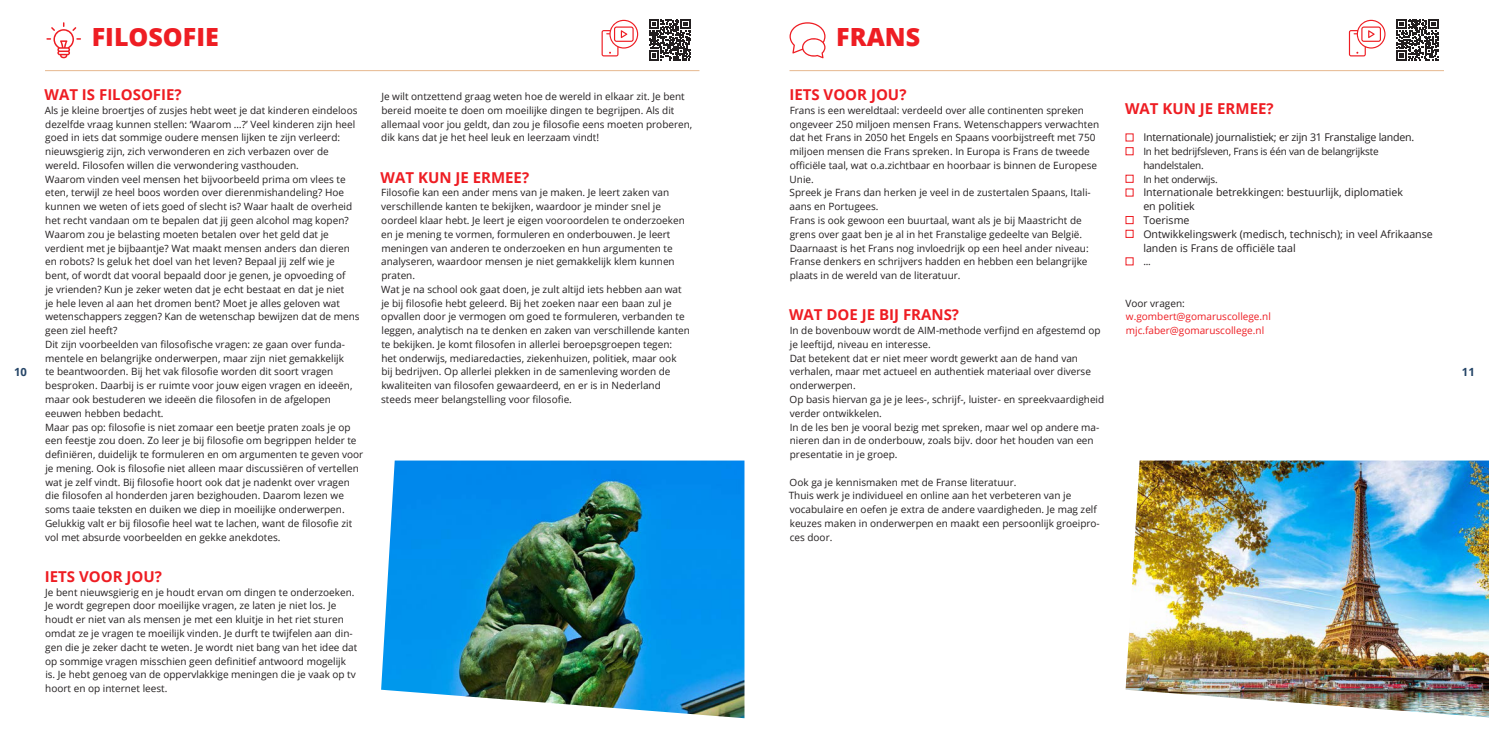
<style>
.page{position:relative;width:1489px;height:745px;background:#fff}
.page>*{position:absolute;margin:0;border:0;box-sizing:border-box;transform-origin:0 0}
.t1{font:800 25px "Open Sans";color:#ee1d23}
.t2{font:700 15px "Open Sans";color:#ee1d23}
.t3{font:700 11.25px "Open Sans";color:#264668}
.t4{font:10.62px/13.8px "Open Sans";color:#231f20}
.t5{font:10.62px "Open Sans";letter-spacing:-.02em;color:#231f20}
.t6{font:10px/13.8px "Open Sans";color:#231f20}
.t7{font:10px/13.8px "Open Sans";letter-spacing:-.02em;color:#231f20}
.t8{font:10px/13.8px "Open Sans";color:#ee1d23}
.s1{color:#231f20}
</style>
<div class="page">
<svg style="left:46px;top:22px;width:35px;height:36px"></svg>
<div style="left:1125px;top:147px;width:8px;height:8px;border:1px solid #ee1d23"></div>
<div style="left:1125px;top:175px;width:8px;height:8px;border:1px solid #ee1d23"></div>
<div style="left:1125px;top:216px;width:8px;height:8px;border:1px solid #ee1d23"></div>
<div style="left:1125px;top:230px;width:8px;height:8px;border:1px solid #ee1d23"></div>
<svg style="left:789px;top:22px;width:36px;height:36px"></svg>
<svg style="left:601px;top:20px;width:37px;height:36px"></svg>
<svg style="left:1348px;top:20px;width:37px;height:36px"></svg>
<img style="left:381px;top:460px;width:363px;height:257px">
<svg style="left:649px;top:19px;width:41px;height:42px"></svg>
<svg style="left:1396px;top:19px;width:41px;height:42px"></svg>
<img style="left:1125px;top:460px;width:363px;height:257px">
<hr style="left:45px;top:70px;width:654px;height:1px;background:#e6b88f">
<hr style="left:789px;top:70px;width:654px;height:1px;background:#e6b88f">
<p class="t1" style="left:92px;top:18px;width:128px">FILOSOFIE</p>
<p class="t1" style="left:836px;top:18px;width:85px">FRANS</p>
<p class="t2" style="left:44px;top:84px;width:139px">WAT IS FILOSOFIE?</p>
<p class="t6" style="left:45px;top:103px;width:314px">Als je kleine broertjes of zusjes hebt weet je dat kinderen eindeloos dezelfde vraag kunnen stellen: ‘Waarom …?’ Veel kinderen zijn heel goed in iets dat sommige oudere mensen lijken te zijn verleerd: nieuwsgierig zijn, zich verwonderen en zich verbazen over de wereld. Filosofen willen die verwondering vasthouden.</p>
<p class="t6" style="left:45px;top:172px;width:316px">Waarom vinden veel mensen het bijvoorbeeld prima om vlees te eten, terwijl ze heel boos worden over dierenmishandeling? Hoe kunnen we weten of iets goed of slecht is? Waar haalt de overheid het recht vandaan om te bepalen dat jij geen alcohol mag kopen?<br>Waarom zou je belasting moeten betalen over het geld dat je verdient met je bijbaantje? Wat maakt mensen anders dan dieren en robots? Is geluk het doel van het leven? Bepaal jij zelf wie je bent, of wordt dat vooral bepaald door je genen, je opvoeding of<br>je vrienden? Kun je zeker weten dat je echt bestaat en dat je niet<br>je hele leven al aan het dromen bent? Moet je alles geloven wat wetenschappers zeggen? Kan de wetenschap bewijzen dat de mens geen ziel heeft?</p>
<p class="t6" style="left:45px;top:337px;width:309px">Dit zijn voorbeelden van fi losofische vragen: ze gaan over funda&shy;mentele en belangrijke onderwerpen, maar zijn niet gemakkelijk te beantwoorden. Bij het vak fi losofie worden dit soort vragen besproken. Daarbij is er ruimte voor jouw eigen vragen en ideeën, maar ook bestuderen we ideeën die fi losofen in de afgelopen eeuwen hebben bedacht.</p>
<p class="t6" style="left:45px;top:419px;width:320px">Maar pas op: fi losofie is niet zomaar een beetje praten zoals je op een feestje zou doen. Zo leer je bij fi losofie om begrippen helder te definiëren, duidelijk te formuleren en om argumenten te geven voor je mening. Ook is fi losofie niet alleen maar discussiëren of vertellen wat je zelf vindt. Bij fi losofie hoort ook dat je nadenkt over vragen die filosofen al honderden jaren bezighouden. Daarom lezen we soms taaie teksten en duiken we diep in moeilijke onderwerpen.<br>Gelukkig valt er bij fi losofie heel wat te lachen, want de fi losofie zit vol met absurde voorbeelden en gekke anekdotes.</p>
<p class="t2" style="left:45px;top:565px;width:119px">IETS VOOR JOU?</p>
<p class="t6" style="left:45px;top:584px;width:314px">Je bent nieuwsgierig en je houdt ervan om dingen te onderzoeken.<br>Je wordt gegrepen door moeilijke vragen, ze laten je niet los. Je houdt er niet van als mensen je met een kluitje in het riet sturen omdat ze je vragen te moeilijk vinden. Je durft te twijfelen aan din&shy;gen die je zeker dacht te weten. Je wordt niet bang van het idee dat op sommige vragen misschien geen defi nitief antwoord mogelijk<br>is. Je hebt genoeg van de oppervlakkige meningen die je vaak op tv hoort en op internet leest.</p>
<p class="t2" style="left:789px;top:84px;width:119px">IETS VOOR JOU?</p>
<p class="t6" style="left:789px;top:103px;width:311px">Frans is een wereldtaal: verdeeld over alle continenten spreken ongeveer 250 miljoen mensen Frans. Wetenschappers verwachten dat het Frans in 2050 het Engels en Spaans voorbijstreeft met 750 miljoen mensen die Frans spreken. In Europa is Frans de tweede officiële taal, wat o.a.zichtbaar en hoorbaar is binnen de Europese Unie.</p>
<p class="t6" style="left:789px;top:185px;width:303px">Spreek je Frans dan herken je veel in de zustertalen Spaans, Itali&shy;aans en Portugees.</p>
<p class="t6" style="left:789px;top:213px;width:293px">Frans is ook gewoon een buurtaal, want als je bij Maastricht de grens over gaat ben je al in het Franstalige gedeelte van België.</p>
<p class="t6" style="left:789px;top:240px;width:300px">Daarnaast is het Frans nog invloedrijk op een heel ander niveau:<br>Franse denkers en schrijvers hadden en hebben een belangrijke plaats in de wereld van de literatuur.</p>
<p class="t2" style="left:789px;top:304px;width:172px">WAT DOE JE BIJ FRANS?</p>
<p class="t6" style="left:789px;top:323px;width:312px">In de bovenbouw wordt de AIM-methode verfijnd en afgestemd op je leeftijd, niveau en interesse.</p>
<p class="t6" style="left:789px;top:350px;width:303px">Dat betekent dat er niet meer wordt gewerkt aan de hand van verhalen, maar met actueel en authentiek materiaal over diverse onderwerpen.</p>
<p class="t6" style="left:789px;top:392px;width:316px">Op basis hiervan ga je je lees-, schrijf-, luister- en spreekvaardigheid verder ontwikkelen.</p>
<p class="t6" style="left:789px;top:419px;width:311px">In de les ben je vooral bezig met spreken, maar wel op andere ma&shy;nieren dan in de onderbouw, zoals bijv. door het houden van een presentatie in je groep.</p>
<p class="t6" style="left:789px;top:474px;width:227px">Ook ga je kennismaken met de Franse literatuur.</p>
<p class="t6" style="left:788px;top:488px;width:312px">Thuis werk je individueel en online aan het verbeteren van je vocabulaire en oefen je extra de andere vaardigheden. Je mag zelf keuzes maken in onderwerpen en maakt een persoonlijk groeipro&shy;ces door.</p>
<p class="t6" style="left:381px;top:89px;width:313px">Je wilt ontzettend graag weten hoe de wereld in elkaar zit. Je bent bereid moeite te doen om moeilijke dingen te begrijpen. Als dit allemaal voor jou geldt, dan zou je filosofie eens moeten proberen, dik kans dat je het heel leuk en leerzaam vindt!</p>
<p class="t2" style="left:380px;top:166px;width:150px">WAT KUN JE ERMEE?</p>
<p class="t6" style="left:381px;top:185px;width:305px">Filosofie kan een ander mens van je maken. Je leert zaken van verschillende kanten te bekijken, waardoor je minder snel je oordeel klaar hebt. Je leert je eigen vooroordelen te onderzoeken en je mening te vormen, formuleren en onderbouwen. Je leert meningen van anderen te onderzoeken en hun argumenten te analyseren, waardoor mensen je niet gemakkelijk klem kunnen praten.</p>
<p class="t6" style="left:381px;top:282px;width:310px">Wat je na school ook gaat doen, je zult altijd iets hebben aan wat je bij fi losofie hebt geleerd. Bij het zoeken naar een baan zul je opvallen door je vermogen om goed te formuleren, verbanden te leggen, analytisch na te denken en zaken van verschillende kanten te bekijken. Je komt fi losofen in allerlei beroepsgroepen tegen:<br>het onderwijs, mediaredacties, ziekenhuizen, politiek, maar ook bij bedrijven. Op allerlei plekken in de samenleving worden de kwaliteiten van fi losofen gewaardeerd, en er is in Nederland steeds meer belangstelling voor fi losofie.</p>
<p class="t2" style="left:1124px;top:98px;width:150px">WAT KUN JE ERMEE?</p>
<p class="t5" style="left:1143px;top:130px;width:271px">Internationale) journalistiek; er zijn 31 Franstalige landen.</p>
<p class="t7" style="left:1143px;top:144px;width:237px">In het bedrijfsleven, Frans is één van de belangrijkste handelstalen.</p>
<p class="t7" style="left:1143px;top:172px;width:75px">In het onderwijs.</p>
<p class="t4" style="left:1143px;top:185px;width:261px">Internationale betrekkingen: bestuurlijk, diplomatiek en politiek</p>
<p class="t4" style="left:1143px;top:213px;width:48px">Toerisme</p>
<p class="t4" style="left:1143px;top:226px;width:291px">Ontwikkelingswerk (medisch, technisch); in veel Afrikaanse landen is Frans de officiële taal</p>
<p class="t6" style="left:1143px;top:254px;width:4px">...</p>
<p class="t8" style="left:1125px;top:295px;width:147px"><span class="s1">Voor vragen: </span>w.gombert@gomaruscollege.nl mjc.faber@gomaruscollege.nl</p>
<p class="t3" style="left:14px;top:364px;width:14px">10</p>
<p class="t3" style="left:1461px;top:364px;width:14px">11</p>
</div>
